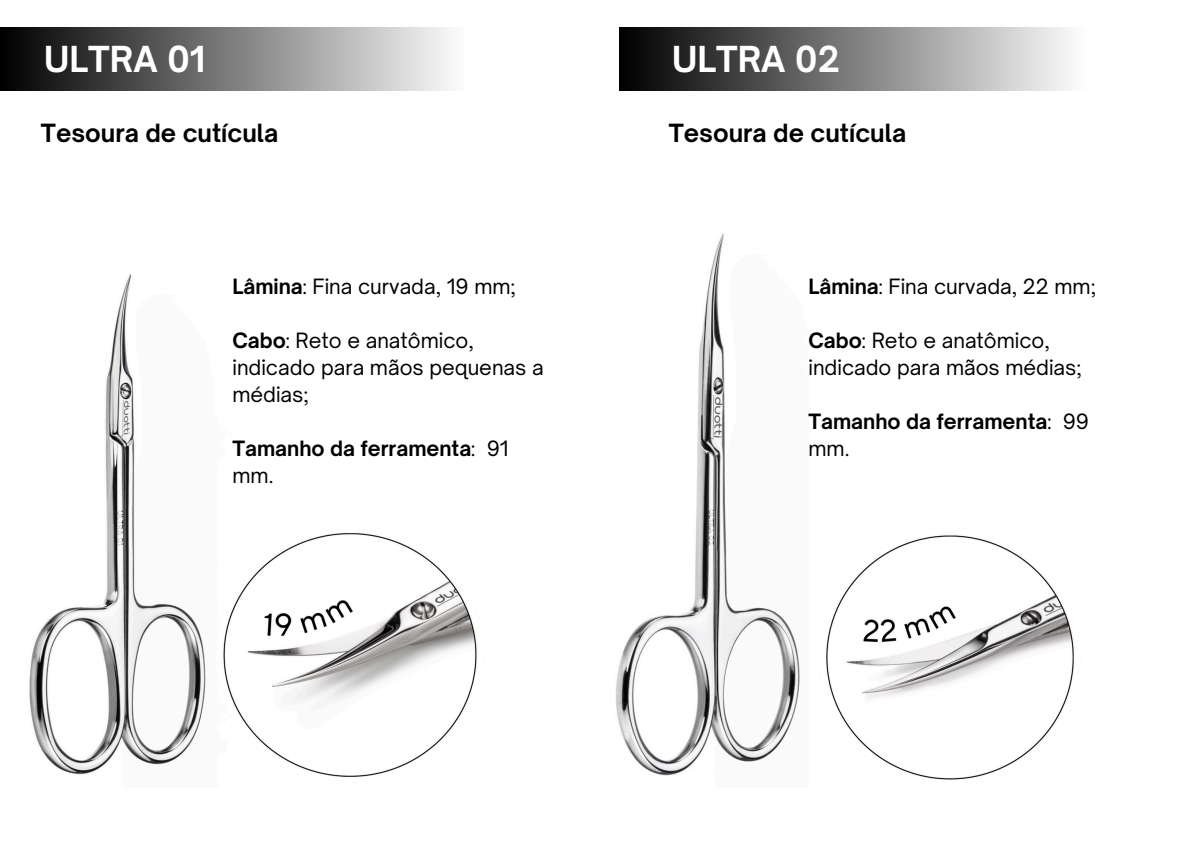
<style>
.page{position:relative;width:1191px;height:851px;background:#fff}
.page>*{position:absolute;margin:0;border:0;box-sizing:border-box;transform-origin:0 0}
.t1{font:700 34.2px "Open Sauce One";color:#fff}
.t2{font:700 24px "Open Sauce One";color:#000}
.t3{font:20.2px/27px "Open Sauce One";color:#000}
.t4{font:700 20.2px/27px "Open Sauce One";color:#000}
.s1{font-weight:700}
.s2{font-weight:400}
</style>
<div class="page">
<img style="left:616px;top:233px;width:192px;height:543px">
<div style="left:0;top:27px;width:465px;height:63px;background:linear-gradient(to right,#000,#fdfdfd)"></div>
<img style="left:29px;top:274px;width:180px;height:501px">
<div style="left:620px;top:27px;width:465px;height:63px;background:linear-gradient(to right,#000,#fdfdfd)"></div>
<img style="left:205px;top:510px;width:272px;height:267px">
<img style="left:826px;top:535px;width:248px;height:245px">
<p class="t1" style="left:44px;top:38px;width:163px">ULTRA 01</p>
<p class="t1" style="left:672px;top:38px;width:169px">ULTRA 02</p>
<p class="t2" style="left:41px;top:118px;width:239px">Tesoura de cutícula</p>
<p class="t2" style="left:669px;top:118px;width:239px">Tesoura de cutícula</p>
<h1 class="t3" style="left:232px;top:273px;width:285px"><span class="s1">Lâmina</span>: Fina curvada, 19 mm;</h1>
<h2 class="t3" style="left:232px;top:327px;width:313px"><span class="s1">Cabo</span>: Reto e anatômico, indicado para mãos pequenas a médias;</h2>
<p class="t4" style="left:232px;top:435px;width:278px">Tamanho da ferramenta<span class="s2">: 91 mm.</span></p>
<p class="t3" style="left:808px;top:273px;width:289px"><span class="s1">Lâmina</span>: Fina curvada, 22 mm;</p>
<p class="t3" style="left:808px;top:327px;width:275px"><span class="s1">Cabo</span>: Reto e anatômico, indicado para mãos médias;</p>
<p class="t4" style="left:808px;top:408px;width:282px">Tamanho da ferramenta<span class="s2">: 99 mm.</span></p>
</div>
